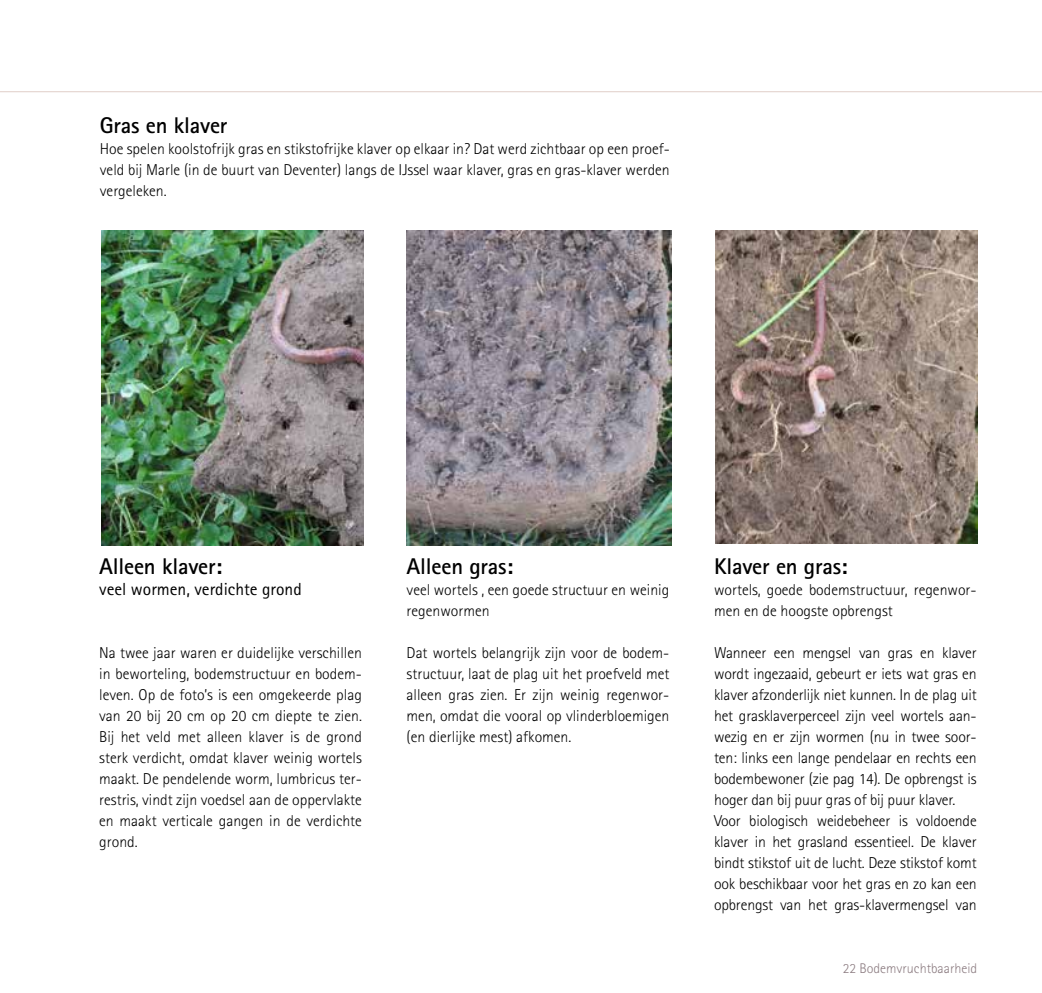
<style>
.page{position:relative;width:1042px;height:993px;background:#fff}
.page>*{position:absolute;margin:0;border:0;box-sizing:border-box;transform-origin:0 0}
.t1{font:700 22.75px "Rotis Sans Serif";letter-spacing:-.01em;color:#000}
.t2{font:17.5px "Rotis Sans Serif";color:#000}
.t3{font:300 15.75px/21px "Rotis Sans Serif";letter-spacing:-.01em;color:#000;text-align:justify}
.t4{font:300 14px "Rotis Sans Serif";color:#8c7c81}
</style>
<div class="page">
<hr style="left:0;top:91px;width:1042px;height:1px;background:#e1cec8">
<img style="left:102px;top:230px;width:261px;height:315px">
<img style="left:407px;top:230px;width:264px;height:315px">
<img style="left:715px;top:230px;width:262px;height:313px">
<h1 class="t1" style="left:100px;top:110px;width:129px">Gras en klaver</h1>
<p class="t3" style="left:100px;top:138px;width:571px">Hoe spelen koolstofrijk gras en stikstofrijke klaver op elkaar in? Dat werd zichtbaar op een proef&shy;veld bij Marle (in de buurt van Deventer) langs de IJssel waar klaver, gras en gras-klaver werden vergeleken.</p>
<h1 class="t1" style="left:99px;top:551px;width:124px">Alleen klaver:</h1>
<p class="t2" style="left:99px;top:578px;width:204px">veel wormen, verdichte grond</p>
<p class="t3" style="left:99px;top:642px;width:264px">Na twee jaar waren er duidelijke verschillen in beworteling, bodemstructuur en bodem&shy;leven. Op de foto’s is een omgekeerde plag van 20 bij 20 cm op 20 cm diepte te zien.<br>Bij het veld met alleen klaver is de grond sterk verdicht, omdat klaver weinig wortels maakt. De pendelende worm, lumbricus ter&shy;restris, vindt zijn voedsel aan de oppervlakte en maakt verticale gangen in de verdichte grond.</p>
<h1 class="t1" style="left:407px;top:551px;width:108px">Alleen gras:</h1>
<p class="t3" style="left:407px;top:579px;width:264px">veel wortels , een goede structuur en weinig regenwormen</p>
<p class="t3" style="left:407px;top:642px;width:264px">Dat wortels belangrijk zijn voor de bodem&shy;structuur, laat de plag uit het proefveld met alleen gras zien. Er zijn weinig regenwor&shy;men, omdat die vooral op vlinderbloemigen (en dierlijke mest) afkomen.</p>
<h1 class="t1" style="left:714px;top:551px;width:135px">Klaver en gras:</h1>
<p class="t3" style="left:714px;top:579px;width:264px">wortels, goede bodemstructuur, regenwor&shy;men en de hoogste opbrengst</p>
<p class="t3" style="left:714px;top:642px;width:264px;text-align:left">Wanneer een mengsel van gras en klaver wordt ingezaaid, gebeurt er iets wat gras en klaver afzonderlijk niet kunnen. In de plag uit het grasklaverperceel zijn veel wortels aan&shy;wezig en er zijn wormen (nu in twee soor&shy;ten: links een lange pendelaar en rechts een bodembewoner (zie pag 14). De opbrengst is hoger dan bij puur gras of bij puur klaver.<br>Voor biologisch weidebeheer is voldoende klaver in het grasland essentieel. De klaver bindt stikstof uit de lucht. Deze stikstof komt ook beschikbaar voor het gras en zo kan een opbrengst van het gras-klavermengsel van</p>
<p class="t4" style="left:842px;top:960px;width:136px">22 Bodemvruchtbaarheid</p>
</div>
